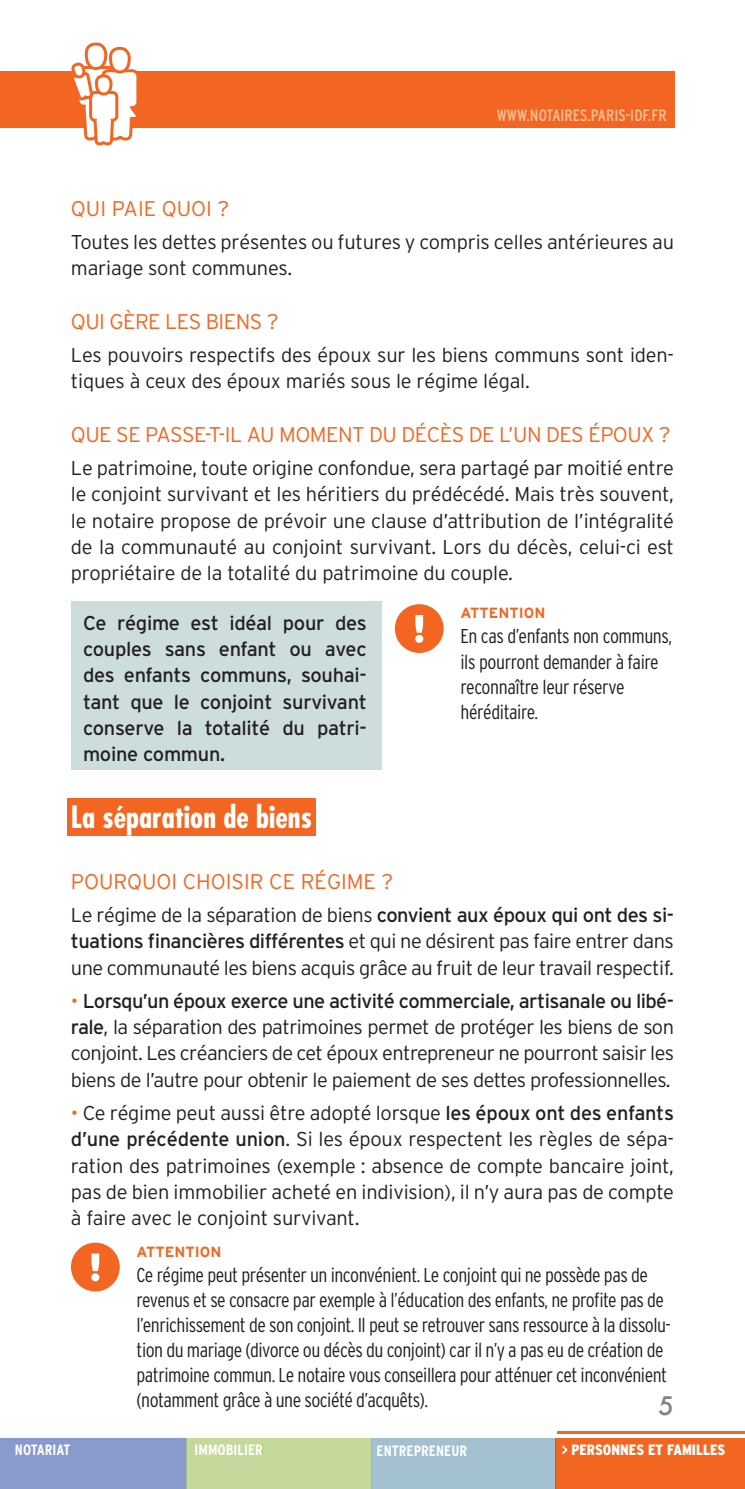
<style>
.page{position:relative;width:745px;height:1489px;background:#fff}
.page>*{position:absolute;margin:0;border:0;box-sizing:border-box;transform-origin:0 0}
.t1{font:700 condensed 30px "Futura";color:#fff}
.t2{font:500 25px "Futura";color:#808285}
.t3{font:300 21.25px "Interstate";letter-spacing:-.025em;color:#f36621}
.t4{font:300 20px/26.2px "Interstate";letter-spacing:-.01em;color:#231f20;text-align:justify}
.t5{font:300 condensed 20px/25px "Interstate";letter-spacing:-.025em;color:#231f20}
.t6{font:20px/26.2px "Interstate";letter-spacing:-.015em;color:#231f20;text-align:justify}
.t7{font:condensed 16.25px "Interstate";color:#fbbe96}
.t8{font:700 condensed 15px "Interstate";color:#fff}
.t9{font:900 condensed 15px "Interstate";color:#fff}
.t10{font:700 14.75px "Interstate";color:#f36621}
.s1{font-weight:400}
.s2{color:#f36621}
.s3{font-weight:700}
</style>
<div class="page">
<div style="left:0;top:71px;width:673px;height:57px;background:#f36621"></div>
<svg style="left:71px;top:43px;width:66px;height:102px"></svg>
<div style="left:555px;top:1437px;width:189px;height:51px;background:#f36621"></div>
<div style="left:67px;top:797px;width:248px;height:38px;background:#f36621"></div>
<div style="left:394px;top:604px;width:49px;height:49px;background:#f36621;border-radius:50%"></div>
<svg style="left:415px;top:615px;width:8px;height:28px"></svg>
<div style="left:71px;top:601px;width:310px;height:168px;background:#cddddd"></div>
<div style="left:71px;top:1242px;width:49px;height:49px;background:#f36621;border-radius:50%"></div>
<svg style="left:91px;top:1253px;width:8px;height:28px"></svg>
<svg style="left:0;top:1438px;width:554px;height:50px;background:#a6bbbc"></svg>
<div style="left:377px;top:1444px;width:89px;height:11px;background:#a3c0ce"></div>
<div style="left:195px;top:1443px;width:67px;height:11px;background:#c5d99c"></div>
<div style="left:16px;top:1443px;width:54px;height:11px;background:#8b9acd"></div>
<hr style="left:556px;top:1430px;width:188px;height:3px;background:#f36621">
<p class="t7" style="left:496px;top:106px;width:171px">WWW.NOTAIRES.PARIS-IDF.FR</p>
<p class="t3" style="left:71px;top:196px;width:160px">QUI PAIE QUOI ?</p>
<p class="t4" style="left:71px;top:229px;width:604px">Toutes les dettes présentes ou futures y compris celles antérieures au mariage sont communes.</p>
<p class="t3" style="left:71px;top:309px;width:209px">QUI GÈRE LES BIENS ?</p>
<p class="t4" style="left:71px;top:342px;width:604px">Les pouvoirs respectifs des époux sur les biens communs sont iden&shy;tiques à ceux des époux mariés sous le régime légal.</p>
<p class="t3" style="left:71px;top:422px;width:601px">QUE SE PASSE-T-IL AU MOMENT DU DÉCÈS DE L’UN DES ÉPOUX ?</p>
<p class="t4" style="left:71px;top:454px;width:604px">Le patrimoine, toute origine confondue, sera partagé par moitié entre le conjoint survivant et les héritiers du prédécédé. Mais très souvent, le notaire propose de prévoir une clause d’attribution de l’intégralité de la communauté au conjoint survivant. Lors du décès, celui-ci est propriétaire de la totalité du patrimoine du couple.</p>
<p class="t6" style="left:83px;top:609px;width:285px">Ce régime est idéal pour des couples sans enfant ou avec des enfants communs, souhai&shy;tant que le conjoint survivant conserve la totalité du patri&shy;moine commun.</p>
<p class="t10" style="left:460px;top:605px;width:86px">ATTENTION</p>
<p class="t5" style="left:460px;top:623px;width:213px">En cas d’enfants non communs, ils pourront demander à faire reconnaître leur réserve héréditaire.</p>
<h1 class="t1" style="left:71px;top:797px;width:242px">La séparation de biens</h1>
<p class="t3" style="left:71px;top:869px;width:324px">POURQUOI CHOISIR CE RÉGIME ?</p>
<p class="t4" style="left:71px;top:901px;width:604px">Le régime de la séparation de biens <span class="s1">convient aux époux qui ont des si&shy;tuations financières différentes</span> et qui ne désirent pas faire entrer dans une communauté les biens acquis grâce au fruit de leur travail respectif.</p>
<p class="t4" style="left:71px;top:987px;width:604px"><span class="s2">•</span> <span class="s1">Lorsqu’un époux exerce une activité commerciale, artisanale ou libé&shy;rale</span>, la séparation des patrimoines permet de protéger les biens de son conjoint. Les créanciers de cet époux entrepreneur ne pourront saisir les biens de l’autre pour obtenir le paiement de ses dettes professionnelles.</p>
<p class="t4" style="left:71px;top:1099px;width:604px"><span class="s2">•</span> Ce régime peut aussi être adopté lorsque <span class="s1">les époux ont des enfants d’une précédente union</span>. Si les époux respectent les règles de sépa&shy;ration des patrimoines (exemple : absence de compte bancaire joint, pas de bien immobilier acheté en indivision), il n’y aura pas de compte à faire avec le conjoint survivant.</p>
<p class="t10" style="left:136px;top:1243px;width:86px">ATTENTION</p>
<p class="t5" style="left:136px;top:1262px;width:535px">Ce régime peut présenter un inconvénient. Le conjoint qui ne possède pas de revenus et se consacre par exemple à l’éducation des enfants, ne profite pas de l’enrichissement de son conjoint. Il peut se retrouver sans ressource à la dissolu&shy;tion du mariage (divorce ou décès du conjoint) car il n’y a pas eu de création de patrimoine commun. Le notaire vous conseillera pour atténuer cet inconvénient (notamment grâce à une société d’acquêts).</p>
<p class="t2" style="left:658px;top:1388px;width:17px">5</p>
<p class="t8" style="left:15px;top:1440px;width:57px">NOTARIAT</p>
<p class="t8" style="left:194px;top:1440px;width:70px">IMMOBILIER</p>
<p class="t8" style="left:376px;top:1441px;width:92px">ENTREPRENEUR</p>
<p class="t9" style="left:561px;top:1441px;width:165px"><span class="s3">&gt;</span> PERSONNES ET FAMILLES</p>
</div>
